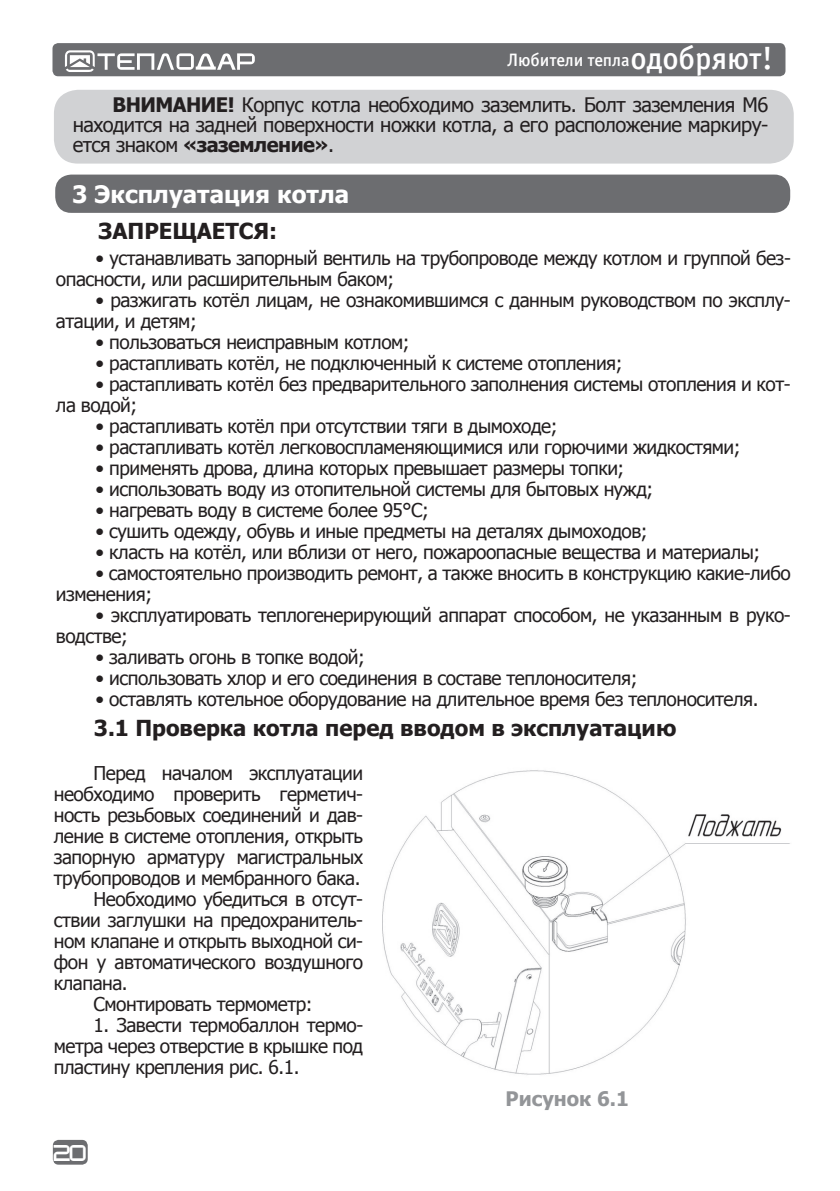
<style>
.page{position:relative;width:840px;height:1191px;background:#fff}
.page>*{position:absolute;margin:0;border:0;box-sizing:border-box;transform-origin:0 0}
.t1{font:700 24px "Tahoma";color:#fff}
.t2{font:700 22px "Tahoma";color:#231f20}
.t3{font:20px/20px "Tahoma";letter-spacing:-.025em;color:#231f20;text-align:justify}
.t4{font:700 20px "Tahoma";color:#939598}
.t5{font:19px/21px "Tahoma";letter-spacing:-.025em;color:#231f20}
.t6{font:18px "Officina Sans Medium C";letter-spacing:-.005em;color:#fff}
.t7{font:16px "teplodar";color:#fff}
.s1{font-size:32px}
.s2{font-weight:700}
</style>
<div class="page">
<div style="left:53px;top:1139px;width:35px;height:25px;background:#6c6d70;border-radius:6px"></div>
<div style="left:52px;top:43px;width:733px;height:33px;background:#6c6d70;border-radius:6px"></div>
<svg style="left:65px;top:50px;width:190px;height:22px"></svg>
<div style="left:54px;top:90px;width:739px;height:74px;background:#d1d2d4;border-radius:24px"></div>
<div style="left:55px;top:175px;width:734px;height:38px;background:#6c6d70;border-radius:16px"></div>
<img style="left:382px;top:770px;width:408px;height:305px">
<p class="t6" style="left:507px;top:50px;width:267px">Любители тепла<span class="s1">одобряют!</span></p>
<p class="t3" style="left:73px;top:94px;width:696px;text-indent:40px"><span class="s2">ВНИМАНИЕ!</span> Корпус котла необходимо заземлить. Болт заземления М6 находится на задней поверхности ножки котла, а его расположение маркиру&shy;ется знаком <span class="s2">«заземление»</span>.</p>
<p class="t1" style="left:72px;top:177px;width:278px">3 Эксплуатация котла</p>
<p class="t2" style="left:98px;top:216px;width:180px">ЗАПРЕЩАЕТСЯ:</p>
<p class="t5" style="left:56px;top:246px;width:736px;text-indent:40px">• устанавливать запорный вентиль на трубопроводе между котлом и группой без&shy;опасности, или расширительным баком;</p>
<p class="t5" style="left:56px;top:288px;width:736px;text-indent:40px">• разжигать котёл лицам, не ознакомившимся с данным руководством по эксплу&shy;атации, и детям;</p>
<p class="t5" style="left:96px;top:330px;width:315px">• пользоваться неисправным котлом;</p>
<p class="t5" style="left:96px;top:351px;width:528px">• растапливать котёл, не подключенный к системе отопления;</p>
<p class="t5" style="left:56px;top:372px;width:736px;text-indent:40px">• растапливать котёл без предварительного заполнения системы отопления и кот&shy;ла водой;</p>
<p class="t5" style="left:96px;top:414px;width:463px">• растапливать котёл при отсутствии тяги в дымоходе;</p>
<p class="t5" style="left:96px;top:435px;width:646px">• растапливать котёл легковоспламеняющимися или горючими жидкостями;</p>
<p class="t5" style="left:96px;top:456px;width:530px">• применять дрова, длина которых превышает размеры топки;</p>
<p class="t5" style="left:96px;top:477px;width:558px">• использовать воду из отопительной системы для бытовых нужд;</p>
<p class="t5" style="left:96px;top:498px;width:334px">• нагревать воду в системе более 95°С;</p>
<p class="t5" style="left:96px;top:519px;width:553px">• сушить одежду, обувь и иные предметы на деталях дымоходов;</p>
<p class="t5" style="left:96px;top:540px;width:665px">• класть на котёл, или вблизи от него, пожароопасные вещества и материалы;</p>
<p class="t5" style="left:56px;top:561px;width:736px;text-indent:40px">• самостоятельно производить ремонт, а также вносить в конструкцию какие-либо изменения;</p>
<p class="t5" style="left:56px;top:603px;width:736px;text-indent:40px">• эксплуатировать теплогенерирующий аппарат способом, не указанным в руко&shy;водстве;</p>
<p class="t5" style="left:96px;top:645px;width:270px">• заливать огонь в топке водой;</p>
<p class="t5" style="left:96px;top:666px;width:543px">• использовать хлор и его соединения в составе теплоносителя;</p>
<p class="t5" style="left:96px;top:687px;width:664px">• оставлять котельное оборудование на длительное время без теплоносителя.</p>
<p class="t2" style="left:94px;top:712px;width:583px">3.1 Проверка котла перед вводом в эксплуатацию</p>
<p class="t5" style="left:94px;top:762px;width:271px">Перед началом эксплуатации</p>
<p class="t5" style="left:54px;top:783px;width:310px">необходимо проверить герметич-</p>
<p class="t5" style="left:54px;top:804px;width:310px">ность резьбовых соединений и дав-</p>
<p class="t5" style="left:54px;top:825px;width:310px">ление в системе отопления, открыть</p>
<p class="t5" style="left:54px;top:846px;width:311px">запорную арматуру магистральных</p>
<p class="t5" style="left:54px;top:867px;width:308px">трубопроводов и мембранного бака.</p>
<p class="t5" style="left:94px;top:888px;width:271px">Необходимо убедиться в отсут-</p>
<p class="t5" style="left:54px;top:909px;width:310px">ствии заглушки на предохранитель-</p>
<p class="t5" style="left:54px;top:930px;width:310px">ном клапане и открыть выходной си-</p>
<p class="t5" style="left:54px;top:951px;width:310px">фон у автоматического воздушного</p>
<p class="t5" style="left:54px;top:972px;width:75px">клапана.</p>
<p class="t5" style="left:94px;top:993px;width:220px">Смонтировать термометр:</p>
<p class="t5" style="left:54px;top:1014px;width:311px;text-align:justify;text-indent:40px">1. Завести термобаллон термо&shy;метра через отверстие в крышке под пластину крепления рис. 6.1.</p>
<p class="t4" style="left:505px;top:1084px;width:125px">Рисунок 6.1</p>
<p class="t7" style="left:54px;top:1145px;width:34px">20</p>
</div>
